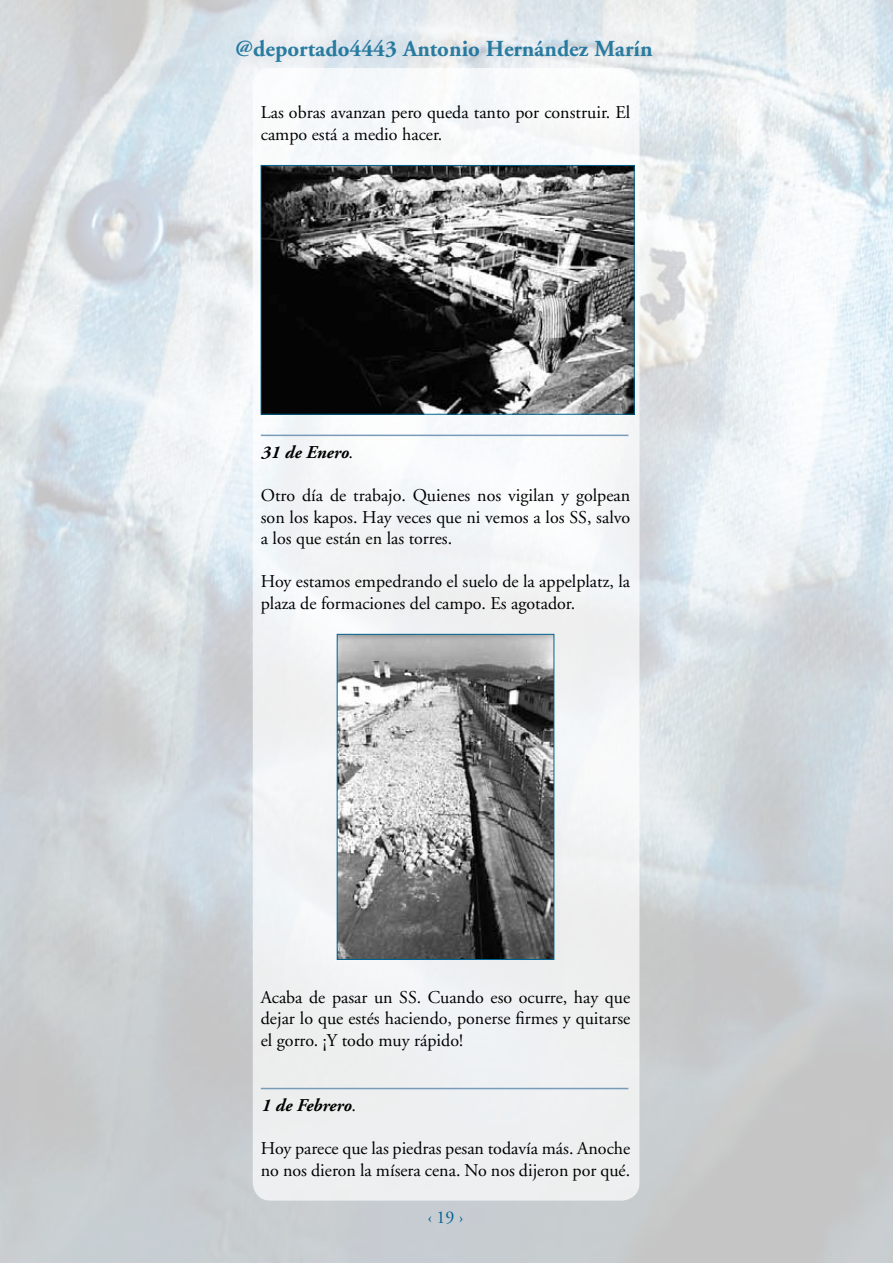
<style>
.page{position:relative;width:893px;height:1263px;background:#fff}
.page>*{position:absolute;margin:0;border:0;box-sizing:border-box;transform-origin:0 0}
.t1{font:700 22.8px "Adobe Garamond";color:#006490}
.t2{font:18px/21.6px "Adobe Garamond";color:#000}
.t3{font:italic 700 18px "Adobe Garamond";color:#000}
.t4{font:18px "Adobe Garamond";color:#006490}
.s1{font-weight:400;font-style:normal}
</style>
<div class="page">
<img style="left:0;top:0;width:893px;height:1263px">
<div style="left:215px;top:19px;width:453px;height:60px;background:#101e54;opacity:.1"></div>
<div style="left:253px;top:68px;width:386px;height:1132px;background:#f0f2f4;border-radius:18px"></div>
<img style="left:263px;top:167px;width:369px;height:245px">
<div style="left:261px;top:165px;width:373px;height:249px;border:1px solid #006490"></div>
<hr style="left:261px;top:435px;width:367px;height:1px;background:#789bba">
<img style="left:339px;top:636px;width:213px;height:322px">
<div style="left:337px;top:634px;width:217px;height:326px;border:1px solid #006490"></div>
<hr style="left:261px;top:1088px;width:367px;height:1px;background:#789bba">
<p class="t1" style="left:236px;top:37px;width:419px">@deportado4443 Antonio Hernández Marín</p>
<p class="t2" style="left:261px;top:102px;width:371px">Las obras avanzan pero queda tanto por construir. El campo está a medio hacer.</p>
<p class="t3" style="left:261px;top:442px;width:94px">31 de Enero<span class="s1">.</span></p>
<p class="t2" style="left:261px;top:485px;width:371px;text-align:justify">Otro día de trabajo. Quienes nos vigilan y golpean son los kapos. Hay veces que ni vemos a los SS , salvo a los que están en las torres.</p>
<p class="t2" style="left:261px;top:571px;width:371px">Hoy estamos empedrando el suelo de la appelplatz, la plaza de formaciones del campo. Es agotador.</p>
<p class="t2" style="left:261px;top:987px;width:371px;text-align:justify">Acaba de pasar un SS . Cuando eso ocurre, hay que dejar lo que estés haciendo, ponerse firmes y quitarse el gorro. ¡Y todo muy rápido!</p>
<p class="t3" style="left:261px;top:1095px;width:97px">1 de Febrero<span class="s1">.</span></p>
<p class="t2" style="left:261px;top:1138px;width:371px">Hoy parece que las piedras pesan todavía más. Anoche no nos dieron la mísera cena. No nos dijeron por qué.</p>
<p class="t4" style="left:428px;top:1208px;width:37px">‹ 19 ›</p>
</div>
